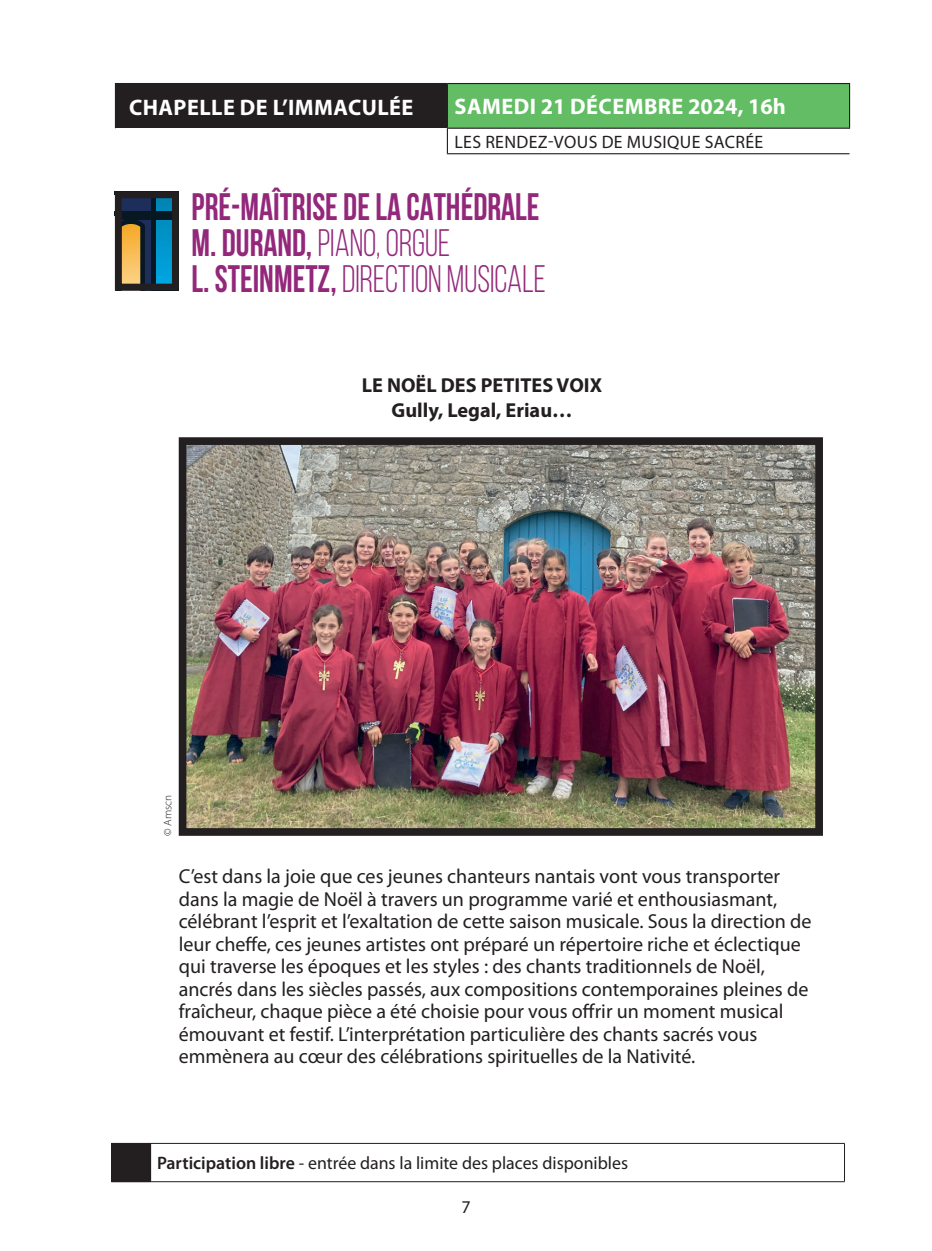
<style>
.page{position:relative;width:932px;height:1251px;background:#fff}
.page>*{position:absolute;margin:0;border:0;box-sizing:border-box;transform-origin:0 0}
.t1{font:700 38.25px/36px "Bebas Neue";color:#93287b;scale:.9 1}
.t2{font:700 22.5px "Myriad Pro";letter-spacing:.02em;color:#fff}
.t3{font:20.25px/22.5px "Myriad Pro";color:#231f20}
.t4{font:700 20.25px/24.8px "Myriad Pro";color:#231f20;text-align:center}
.t5{font:18px "Myriad Pro";color:#231f20}
.t6{font:18px "Myriad Pro";letter-spacing:.02em;color:#231f20}
.t7{font:300 11.25px "Myriad Pro";color:#231f20}
.s1{font-weight:400}
.s2{font-weight:600}
</style>
<div class="page">
<img style="left:188px;top:446px;width:625px;height:380px">
<div style="left:179px;top:437px;width:643px;height:398px;border:8px solid #231f20"></div>
<div style="left:115px;top:83px;width:332px;height:45px;background:#231f20"></div>
<div style="left:447px;top:83px;width:402px;height:45px;background:#63bd64"></div>
<hr style="left:446px;top:84px;width:2px;height:44px;background:#231f20">
<hr style="left:848px;top:84px;width:1px;height:44px;background:#231f20">
<hr style="left:447px;top:83px;width:402px;height:1px;background:#231f20">
<hr style="left:446px;top:129px;width:2px;height:24px;background:#231f20">
<hr style="left:446px;top:153px;width:403px;height:1px;background:#231f20">
<hr style="left:446px;top:128px;width:403px;height:1px;background:#231f20">
<div style="left:112px;top:1143px;width:38px;height:38px;background:#231f20"></div>
<hr style="left:111px;top:1180px;width:39px;height:1px;background:#231f20">
<hr style="left:150px;top:1142px;width:694px;height:1px;background:#231f20">
<hr style="left:843px;top:1143px;width:1px;height:38px;background:#231f20">
<hr style="left:150px;top:1180px;width:694px;height:1px;background:#231f20">
<hr style="left:111px;top:1142px;width:39px;height:1px;background:#231f20">
<hr style="left:111px;top:1143px;width:1px;height:37px;background:#231f20">
<hr style="left:150px;top:1143px;width:1px;height:38px;background:#231f20">
<svg style="left:123px;top:199px;width:48px;height:83px"></svg>
<div style="left:115px;top:211px;width:64px;height:8px;background:#071822"></div>
<div style="left:115px;top:191px;width:64px;height:99px;border:7px solid #231f20"></div>
<p class="t2" style="left:129px;top:94px;width:286px">CHAPELLE DE L’IMMACULÉE</p>
<p class="t2" style="left:454px;top:94px;width:332px">SAMEDI 21 DÉCEMBRE 2024, 16h</p>
<p class="t6" style="left:454px;top:132px;width:310px">LES RENDEZ-VOUS DE MUSIQUE SACRÉE</p>
<h1 class="t1" style="left:191px;top:188px;width:395px">PRÉ-MAÎTRISE DE LA CATHÉDRALE<br>M. DURAND, <span class="s1">PIANO, ORGUE<br></span>L. STEINMETZ, <span class="s1">DIRECTION MUSICALE</span></h1>
<p class="t7" style="left:161px;top:835px;width:43px;rotate:-90deg">© Amscn</p>
<p class="t4" style="left:361px;top:373px;width:242px">LE NOËL DES PETITES VOIX<br>Gully, Legal, Eriau…</p>
<p class="t3" style="left:179px;top:865px;width:634px">C’est dans la joie que ces jeunes chanteurs nantais vont vous transporter dans la magie de Noël à travers un programme varié et enthousiasmant, célébrant l’esprit et l’exaltation de cette saison musicale. Sous la direction de leur cheffe, ces jeunes artistes ont préparé un répertoire riche et éclectique qui traverse les époques et les styles : des chants traditionnels de Noël, ancrés dans les siècles passés, aux compositions contemporaines pleines de fraîcheur, chaque pièce a été choisie pour vous offrir un moment musical émouvant et festif. L’interprétation particulière des chants sacrés vous emmènera au cœur des célébrations spirituelles de la Nativité.</p>
<p class="t5" style="left:157px;top:1153px;width:472px"><span class="s2">Participation libre</span> - entrée dans la limite des places disponibles</p>
<p class="t5" style="left:461px;top:1197px;width:11px">7</p>
</div>
